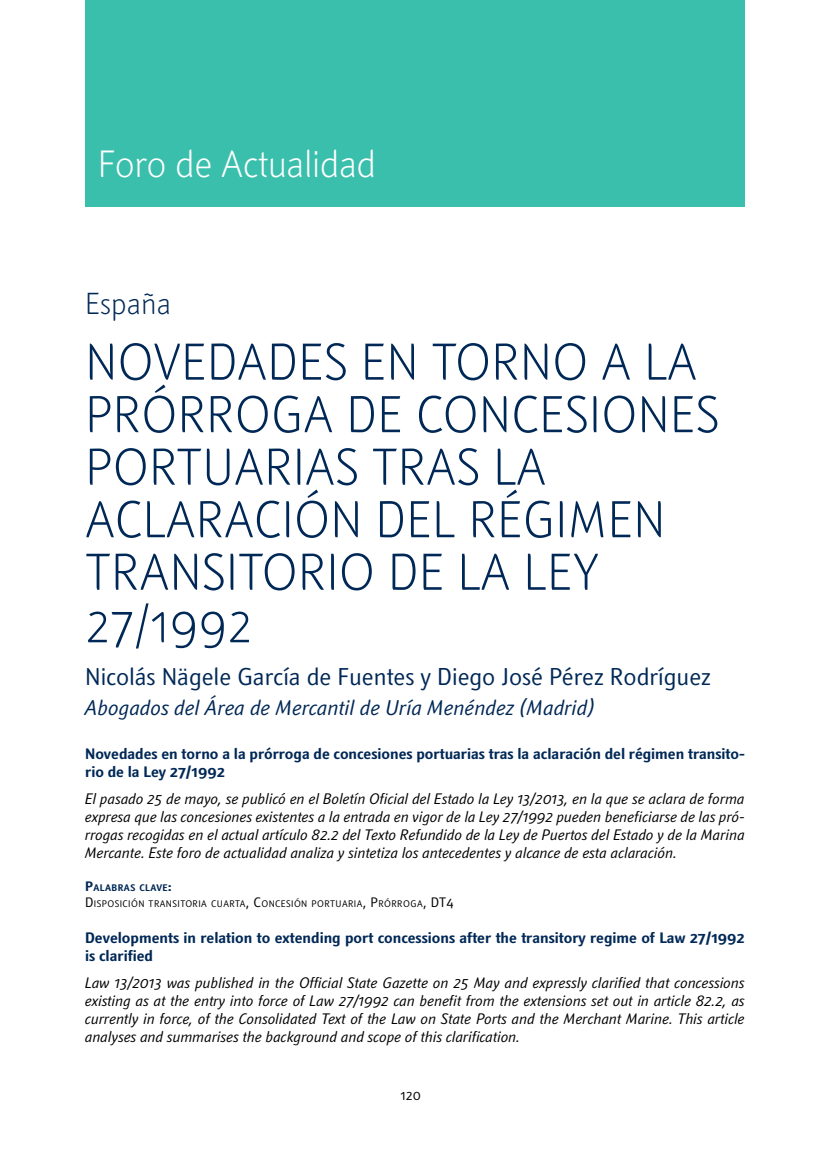
<style>
.page{position:relative;width:830px;height:1149px;background:#fff}
.page>*{position:absolute;margin:0;border:0;box-sizing:border-box;transform-origin:0 0}
.t1{font:300 51px/52.5px "Textra LT";color:#002856}
.t2{font:300 37.5px "Textra LT";letter-spacing:-.01em;color:#fff}
.t3{font:300 30px "Textra LT";color:#002856}
.t4{font:24px "Textra LT";color:#002856}
.t5{font:italic 21px "Textra LT";color:#002856}
.t6{font:italic 15px/18px "Textra LT";color:#000;text-align:justify}
.t7{font:700 15px/18px "Textra LT";color:#002856}
.t8{font:13.5px "Textra LT";color:#000}
.t9{font:9.45px/16.2px "Textra LT";letter-spacing:.045em;color:#000}
.s1{font-weight:700;font-size:13.5px;color:#002856}
.s2{font-weight:700;color:#002856}
.s3{font-size:13.5px}
</style>
<div class="page">
<div style="left:85px;top:0;width:659px;height:207px;background:#3bbfad"></div>
<h2 class="t2" style="left:98px;top:140px;width:279px">Foro de Actualidad</h2>
<h3 class="t3" style="left:85px;top:285px;width:87px">España</h3>
<h1 class="t1" style="left:85px;top:334px;width:635px">NOVEDADES EN TORNO A LA<br>PRÓRROGA DE CONCESIONES<br>PORTUARIAS TRAS LA<br>ACLARACIÓN DEL RÉGIMEN<br>TRANSITORIO DE LA LEY<br>27/1992</h1>
<h3 class="t4" style="left:85px;top:661px;width:627px">Nicolás Nägele García de Fuentes y Diego José Pérez Rodríguez</h3>
<h3 class="t5" style="left:85px;top:694px;width:511px">Abogados del Área de Mercantil de Uría Menéndez (Madrid)</h3>
<p class="t7" style="left:85px;top:744px;width:661px">Novedades en torno a la prórroga de concesiones portuarias tras la aclaración del régimen transito&shy;rio de la Ley 27/1992</p>
<p class="t6" style="left:85px;top:789px;width:661px">El pasado 25 de mayo, se publicó en el Boletín Oficial del Estado la Ley 13/2013, en la que se aclara de forma expresa que las concesiones existentes a la entrada en vigor de la Ley 27/1992 pueden beneficiarse de las pró&shy;rrogas recogidas en el actual artículo 82.2 del Texto Refundido de la Ley de Puertos del Estado y de la Marina Mercante. Este foro de actualidad analiza y sintetiza los antecedentes y alcance de esta aclaración.</p>
<p class="t9" style="left:85px;top:879px;width:370px"><span class="s1">P</span><span class="s2">ALABRAS CLAVE</span><span class="s1">:<br></span><span class="s3">D</span> ISPOSICIÓN TRANSITORIA CUARTA<span class="s3">, C</span>ONCESIÓN PORTUARIA<span class="s3">, P</span> RÓRROGA<span class="s3">, DT4</span></p>
<p class="t7" style="left:85px;top:928px;width:661px">Developments in relation to extending port concessions after the transitory regime of Law 27/1992 is clarified</p>
<p class="t6" style="left:85px;top:972px;width:661px">Law 13/2013 was published in the Official State Gazette on 25 May and expressly clarified that concessions existing as at the entry into force of Law 27/1992 can benefit from the extensions set out in article 82.2, as currently in force, of the Consolidated Text of the Law on State Ports and the Merchant Marine. This article analyses and summarises the background and scope of this clarification.</p>
<p class="t8" style="left:400px;top:1086px;width:22px">120</p>
</div>
